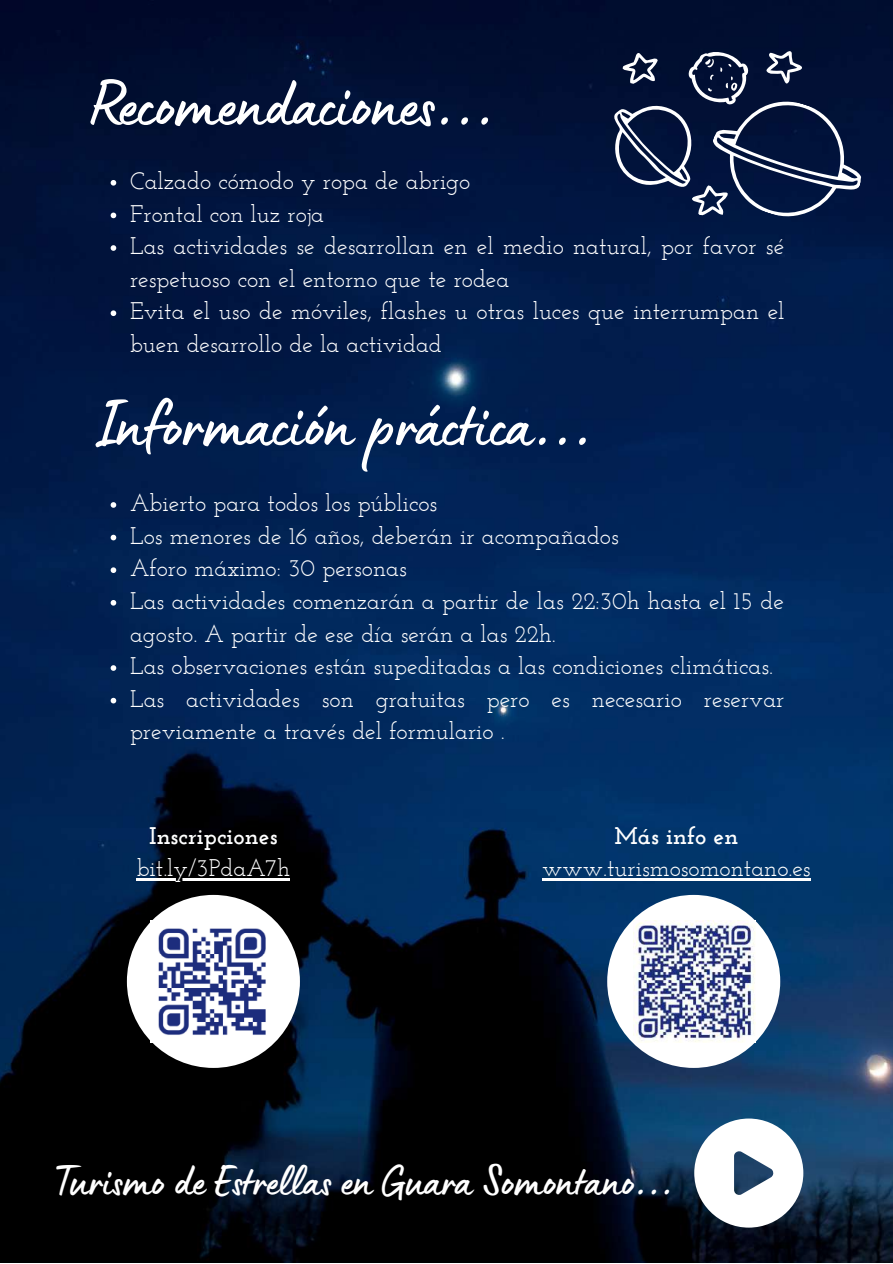
<style>
.page{position:relative;width:893px;height:1264px;background:#fff}
.page>*{position:absolute;margin:0;border:0;box-sizing:border-box;transform-origin:0 0}
.t1{font:68.55px "Lumios Marker";color:#fff}
.t2{font:45px "Lumios Marker";color:#fff}
.t3{font:24px/32.5px "Josefin Slab";color:#fff}
.t4{font:700 24px "Josefin Slab";color:#fff}
</style>
<div class="page">
<img style="left:0;top:0;width:892px;height:1262px">
<svg style="left:596px;top:42px;width:282px;height:195px;background:#1a294d"></svg>
<svg style="left:694px;top:1118px;width:109px;height:109px"></svg>
<div style="left:607px;top:894px;width:173px;height:173px;background:#fff;border-radius:50%"></div>
<div style="left:127px;top:894px;width:173px;height:173px;background:#fff;border-radius:50%"></div>
<img style="left:633px;top:920px;width:122px;height:122px">
<img style="left:151px;top:928px;width:115px;height:114px">
<svg style="left:111px;top:502px;width:5px;height:6px"></svg>
<svg style="left:111px;top:535px;width:5px;height:5px"></svg>
<svg style="left:111px;top:567px;width:5px;height:6px"></svg>
<svg style="left:111px;top:600px;width:5px;height:5px"></svg>
<svg style="left:111px;top:665px;width:5px;height:6px"></svg>
<svg style="left:111px;top:697px;width:5px;height:6px"></svg>
<svg style="left:111px;top:180px;width:5px;height:6px"></svg>
<svg style="left:111px;top:212px;width:5px;height:6px"></svg>
<svg style="left:111px;top:245px;width:5px;height:6px"></svg>
<svg style="left:111px;top:310px;width:5px;height:6px"></svg>
<hr style="left:542px;top:878px;width:268px;height:2px;background:#fff">
<hr style="left:137px;top:878px;width:153px;height:2px;background:#fff">
<h1 class="t1" style="left:93px;top:82px;width:403px">Recomendaciones...</h1>
<p class="t3" style="left:130px;top:167px;width:656px">Calzado cómodo y ropa de abrigo<br>Frontal con luz roja<br>Las actividades se desarrollan en el medio natural, por favor sé respetuoso con el entorno que te rodea<br>Evita el uso de móviles, flashes u otras luces que interrumpan el buen desarrollo de la actividad</p>
<h1 class="t1" style="left:91px;top:403px;width:502px">Información práctica...</h1>
<p class="t3" style="left:130px;top:489px;width:656px">Abierto para todos los públicos<br>Los menores de 16 años, deberán ir acompañados<br>Aforo máximo: 30 personas<br>Las actividades comenzarán a partir de las 22:30h hasta el 15 de agosto. A partir de ese día serán a las 22h.<br>Las observaciones están supeditadas a las condiciones climáticas.<br>Las actividades son gratuitas pero es necesario reservar previamente a través del formulario .</p>
<p class="t4" style="left:149px;top:825px;width:130px">Inscripciones</p>
<p class="t3" style="left:137px;top:854px;width:155px">bit.ly/3PdaA7h</p>
<p class="t4" style="left:614px;top:825px;width:125px">Más info en</p>
<p class="t3" style="left:542px;top:854px;width:270px">www.turismosomontano.es</p>
<h2 class="t2" style="left:52px;top:1166px;width:623px">Turismo de Estrellas en Guara Somontano...</h2>
</div>
